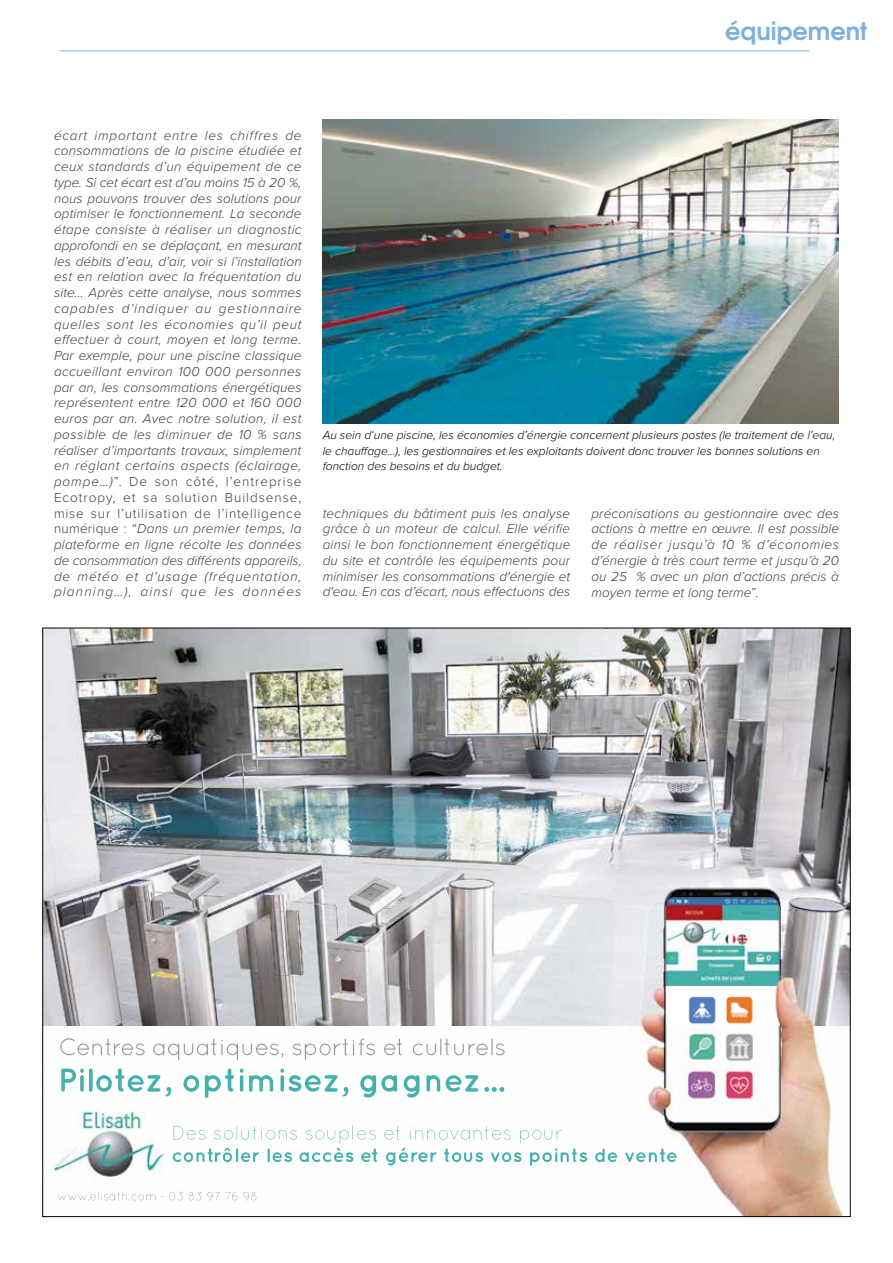
<style>
.page{position:relative;width:893px;height:1263px;background:#fff}
.page>*{position:absolute;margin:0;border:0;box-sizing:border-box;transform-origin:0 0}
.t1{font:700 24px "Te X Gyre Adventor";color:#81b1db}
.t2{font:italic 300 13.5px/15.8px "Proxima Nova";color:#3e3d40;text-align:justify}
.t3{font:italic 300 12px/15.8px "Proxima Nova";color:#000}
.s1{font-style:normal}
</style>
<div class="page">
<hr style="left:60px;top:51px;width:749px;height:1px;background:#81b1db">
<img style="left:45px;top:630px;width:803px;height:397px">
<img style="left:666px;top:986px;width:113px;height:41px">
<img style="left:52px;top:1027px;width:791px;height:188px">
<img style="left:178px;top:1192px;width:78px;height:8px">
<img style="left:61px;top:1068px;width:417px;height:24px">
<img style="left:60px;top:1038px;width:376px;height:17px">
<img style="left:440px;top:1038px;width:65px;height:17px">
<img style="left:174px;top:1126px;width:161px;height:13px">
<img style="left:340px;top:1126px;width:36px;height:18px">
<img style="left:384px;top:1126px;width:15px;height:13px">
<img style="left:410px;top:1126px;width:101px;height:13px">
<img style="left:520px;top:1130px;width:42px;height:14px">
<img style="left:207px;top:1148px;width:304px;height:14px">
<img style="left:555px;top:1148px;width:121px;height:14px">
<img style="left:323px;top:120px;width:516px;height:303px">
<h1 class="t1" style="left:725px;top:10px;width:144px">équipement</h1>
<p class="t2" style="left:54px;top:126px;width:249px">écart important entre les chiffres de consommations de la piscine étudiée et ceux standards d’un équipement de ce type. Si cet écart est d’au moins 15 à 20 %, nous pouvons trouver des solutions pour optimiser le fonctionnement. La seconde étape consiste à réaliser un diagnostic approfondi en se déplaçant, en mesurant les débits d’eau, d’air, voir si l’installation est en relation avec la fréquentation du site… Après cette analyse, nous sommes capables d’indiquer au gestionnaire quelles sont les économies qu’il peut effectuer à court, moyen et long terme.<br>Par exemple, pour une piscine classique accueillant environ 100 000 personnes par an, les consommations énergétiques représentent entre 120 000 et 160 000 euros par an. Avec notre solution, il est possible de les diminuer de 10 % sans réaliser d’importants travaux, simplement en réglant certains aspects (éclairage, pompe…)<span class="s1">”. De son côté, l’entreprise Ecotropy, et sa solution Buildsense, mise sur l’utilisation de l’intelligence numérique : “</span>Dans un premier temps, la plateforme en ligne récolte les données de consommation des différents appareils, de météo et d'usage (fréquentation, planning…), ainsi que les données</p>
<p class="t3" style="left:323px;top:426px;width:514px">Au sein d‘une piscine, les économies d’énergie concernent plusieurs postes (le traitement de l’eau, le chauffage…), les gestionnaires et les exploitants doivent donc trouver les bonnes solutions en fonction des besoins et du budget.</p>
<p class="t2" style="left:323px;top:505px;width:249px">techniques du bâtiment puis les analyse grâce à un moteur de calcul. Elle vérifie ainsi le bon fonctionnement énergétique du site et contrôle les équipements pour minimiser les consommations d'énergie et d'eau. En cas d’écart, nous effectuons des</p>
<p class="t2" style="left:591px;top:505px;width:249px">préconisations au gestionnaire avec des actions à mettre en œuvre. Il est possible de réaliser jusqu’à 10 % d’économies d’énergie à très court terme et jusqu’à 20 ou 25 % avec un plan d’actions précis à moyen terme et long terme<span class="s1">”.</span></p>
</div>
